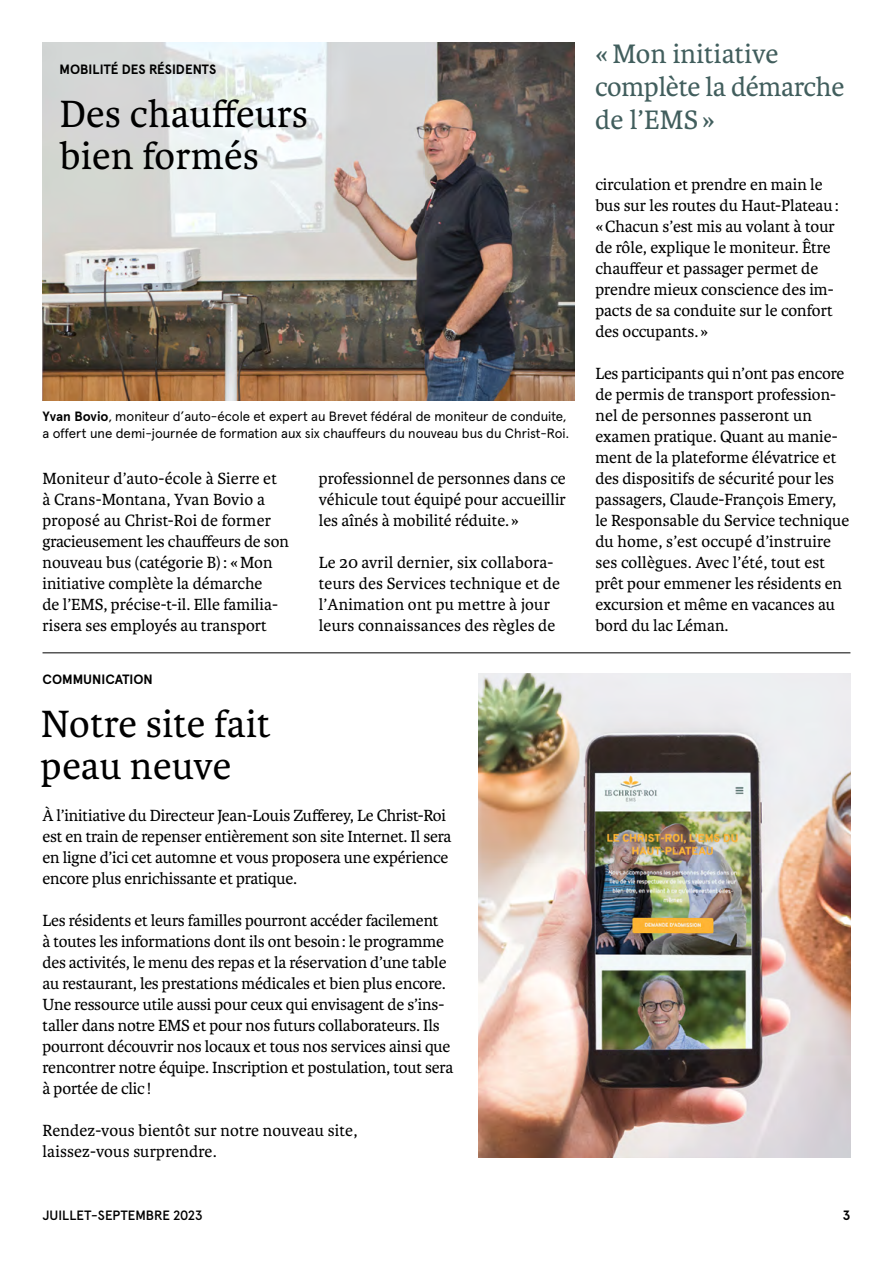
<style>
.page{position:relative;width:893px;height:1263px;background:#fff}
.page>*{position:absolute;margin:0;border:0;box-sizing:border-box;transform-origin:0 0}
.t1{font:40.5px/42.2px "Karmina";letter-spacing:.01em;color:#000}
.t2{font:28.5px/33px "Karmina";letter-spacing:-.01em;color:#415e5d}
.t3{font:17.25px/21px "Karmina";letter-spacing:-.01em;color:#000}
.t4{font:17.25px/21px "Karmina";letter-spacing:.01em;color:#000}
.t5{font:13.5px/16.5px "Apercu";color:#000}
.t6{font:700 13.5px "Apercu";color:#000}
.t7{font:500 13.5px "Apercu";color:#000}
.s1{font-weight:700}
</style>
<div class="page">
<img style="left:43px;top:43px;width:531px;height:357px">
<hr style="left:43px;top:652px;width:807px;height:1px;background:#000">
<img style="left:478px;top:673px;width:372px;height:484px">
<p class="t6" style="left:60px;top:59px;width:158px">MOBILITÉ DES RÉSIDENTS</p>
<h1 class="t1" style="left:60px;top:93px;width:250px">Des chauffeurs bien formés</h1>
<p class="t5" style="left:43px;top:407px;width:528px"><span class="s1">Yvan Bovio</span>, moniteur d’auto-école et expert au Brevet fédéral de moniteur de conduite, a offert une demi-journée de formation aux six chauffeurs du nouveau bus du Christ-Roi.</p>
<p class="t3" style="left:43px;top:468px;width:248px">Moniteur d’auto-école à Sierre et à Crans-Montana, Yvan Bovio a proposé au Christ-Roi de former gracieusement les chauffeurs de son nouveau bus (catégorie B): «Mon initiative complète la démarche<br>de l’EMS, précise-t-il. Elle familia&shy;risera ses employés au transport</p>
<p class="t6" style="left:43px;top:669px;width:112px">COMMUNICATION</p>
<h1 class="t1" style="left:41px;top:703px;width:231px">Notre site fait peau neuve</h1>
<p class="t3" style="left:319px;top:468px;width:248px;text-align:justify">professionnel de personnes dans ce véhicule tout équipé pour accueillir les aînés à mobilité réduite. »</p>
<p class="t4" style="left:319px;top:552px;width:243px">Le 20 avril dernier, six collabora&shy;teurs des Services technique et de l’Animation ont pu mettre à jour leurs connaissances des règles de</p>
<p class="t3" style="left:43px;top:805px;width:411px">À l’initiative du Directeur Jean-Louis Zufferey, Le Christ-Roi est en train de repenser entièrement son site Internet. Il sera en ligne d’ici cet automne et vous proposera une expérience encore plus enrichissante et pratique.</p>
<p class="t3" style="left:43px;top:910px;width:412px">Les résidents et leurs familles pourront accéder facilement<br>à toutes les informations dont ils ont besoin: le programme des activités, le menu des repas et la réservation d’une table au restaurant, les prestations médicales et bien plus encore.<br>Une ressource utile aussi pour ceux qui envisagent de s’ins&shy;taller dans notre EMS et pour nos futurs collaborateurs. Ils pourront découvrir nos locaux et tous nos services ainsi que rencontrer notre équipe. Inscription et postulation, tout sera à portée de clic!</p>
<p class="t4" style="left:43px;top:1120px;width:316px">Rendez-vous bientôt sur notre nouveau site, laissez-vous surprendre.</p>
<p class="t7" style="left:43px;top:1205px;width:161px">JUILLET-SEPTEMBRE 2023</p>
<h2 class="t2" style="left:595px;top:37px;width:251px">« Mon initiative complète la démarche de l’EMS »</h2>
<p class="t3" style="left:595px;top:174px;width:245px">circulation et prendre en main le bus sur les routes du Haut-Plateau: «Chacun s’est mis au volant à tour de rôle, explique le moniteur. Être chauffeur et passager permet de prendre mieux conscience des im&shy;pacts de sa conduite sur le confort des occupants. »</p>
<p class="t3" style="left:595px;top:363px;width:255px">Les participants qui n’ont pas encore de permis de transport profession&shy;nel de personnes passeront un examen pratique. Quant au manie&shy;ment de la plateforme élévatrice et des dispositifs de sécurité pour les passagers, Claude-François Emery, le Responsable du Service technique du home, s’est occupé d’instruire ses collègues. Avec l’été, tout est prêt pour emmener les résidents en excursion et même en vacances au bord du lac Léman.</p>
<p class="t6" style="left:843px;top:1205px;width:9px">3</p>
</div>
